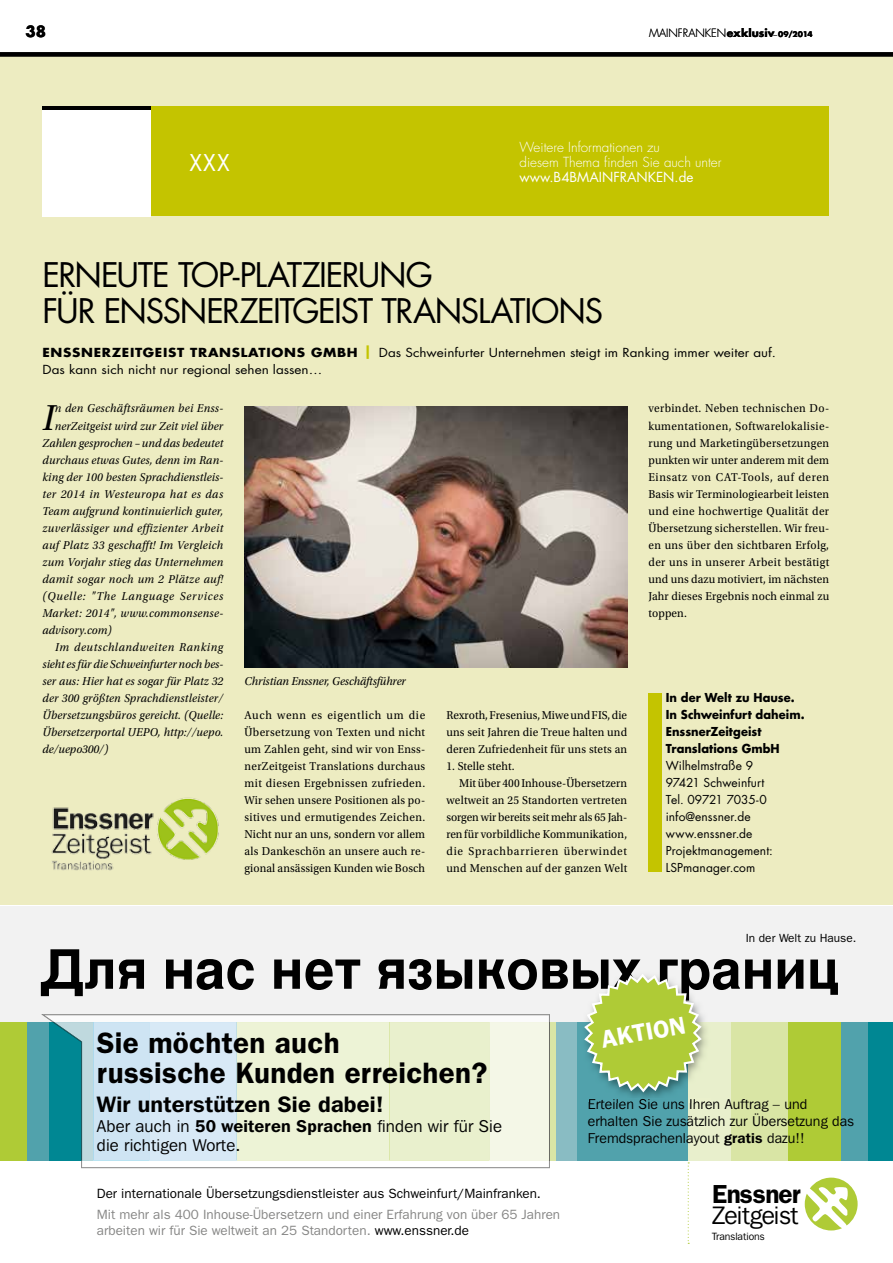
<style>
.page{position:relative;width:893px;height:1263px;background:#fff}
.page>*{position:absolute;margin:0;border:0;box-sizing:border-box;transform-origin:0 0}
.t1{font:700 54.15px "Nimbus Sans Global";color:#000}
.t2{font:italic 37.95px "Utopia Std";color:#000;scale:.95 1}
.t3{font:33px/36px "Futura Std";letter-spacing:-.04em;color:#000}
.t4{font:600 29.55px/30.3px "ITC Franklin Gothic Std";letter-spacing:.01em;color:#000}
.t5{font:600 26.25px "ITC Franklin Gothic Std";letter-spacing:-.03em;color:#000}
.t6{font:25.2px "Franklin Gothic IT Cby BT";letter-spacing:-.02em;color:#000}
.t7{font:600 24.75px "ITC Franklin Gothic Std";color:#fff}
.t8{font:22.5px "Futura Std";color:#fff}
.t9{font:600 22.2px "Franklin Gothic IT Cby BT";letter-spacing:.01em;color:#000}
.t10{font:16.95px/18.6px "Franklin Gothic IT Cby BT";letter-spacing:.01em;color:#000}
.t11{font:700 15px "Futura Std";color:#000}
.t12{font:14.25px/17.1px "Franklin Gothic IT Cby BT";letter-spacing:.01em;color:#000}
.t13{font:13.5px/16px "ITC Franklin Gothic Std";color:#878786}
.t14{font:13.5px "ITC Franklin Gothic Std";color:#000}
.t15{font:300 13.5px/15px "Futura Std";color:#fff}
.t16{font:13.5px "Futura Std";color:#fff}
.t17{font:12.15px/17px "Futura Std";color:#000;scale:1.11 1}
.t18{font:12px/17px "Utopia Std";letter-spacing:.01em;color:#000;text-align:justify;scale:.95 1}
.t19{font:italic 12px "Utopia Std";letter-spacing:.015em;color:#000;scale:.95 1}
.t20{font:12px/17px "Futura Std";letter-spacing:.01em;color:#000}
.t21{font:700 12px/17px "Futura Std";letter-spacing:.005em;color:#000;scale:.95 1}
.t22{font:italic 12px "Utopia Std";letter-spacing:.035em;color:#000;scale:.95 1}
.t23{font:12px "Utopia Std";letter-spacing:-.01em;color:#000;scale:.95 1}
.t24{font:italic 12px "Utopia Std";letter-spacing:-.005em;color:#000;scale:.95 1}
.t25{font:italic 12px "Utopia Std";letter-spacing:.065em;color:#000;scale:.95 1}
.t26{font:12px "Utopia Std";letter-spacing:.065em;color:#000;scale:.95 1}
.t27{font:italic 12px "Utopia Std";letter-spacing:.045em;color:#000;scale:.95 1}
.t28{font:italic 12px "Utopia Std";letter-spacing:.05em;color:#000;scale:.95 1}
.t29{font:11.85px "ITC Franklin Gothic Std";color:#000}
.t30{font:300 11.1px "Futura Std";color:#000}
.t31{font:10.5px "Franklin Gothic IT Cby BT";color:#000}
.s1{font-weight:700;font-size:10.8px}
.s2{font-weight:700;font-size:7.65px}
.s3{font-weight:700}
.s4{font-weight:700;font-size:13.5px;color:#c4c400}
.s5{font-weight:600}
.s6{color:#000}
</style>
<div class="page">
<div style="left:0;top:54px;width:893px;height:1209px;background:#edecc1"></div>
<div style="left:0;top:52px;width:893px;height:5px;background:#000"></div>
<img style="left:244px;top:406px;width:383px;height:262px">
<img style="left:51px;top:797px;width:168px;height:74px">
<div style="left:0;top:906px;width:893px;height:357px;background:#fff"></div>
<div style="left:0;top:906px;width:893px;height:130px;background:#f2f2f2"></div>
<div style="left:687px;top:1022px;width:44px;height:138px;background:#e8efcc"></div>
<div style="left:787px;top:1022px;width:54px;height:138px;background:#afcb36"></div>
<div style="left:841px;top:1022px;width:28px;height:138px;background:#51a2ac"></div>
<div style="left:869px;top:1022px;width:24px;height:138px;background:#008793"></div>
<div style="left:731px;top:1022px;width:56px;height:138px;background:#d9e5a5"></div>
<div style="left:0;top:1022px;width:27px;height:138px;background:#afcb36"></div>
<div style="left:27px;top:1022px;width:22px;height:138px;background:#51a2ac"></div>
<div style="left:556px;top:1022px;width:22px;height:138px;background:#89bcc3"></div>
<div style="left:578px;top:1022px;width:110px;height:138px;background:#51a2ac"></div>
<div style="left:490px;top:1022px;width:66px;height:138px;background:#d9e5a5"></div>
<svg style="left:805px;top:1177px;width:53px;height:53px"></svg>
<svg style="left:41px;top:1014px;width:509px;height:154px"></svg>
<hr style="left:549px;top:1022px;width:1px;height:138px;background:#696b64">
<svg style="left:688px;top:1162px;width:1px;height:82px"></svg>
<img style="left:690px;top:1099px;width:20px;height:3px">
<img style="left:589px;top:1099px;width:94px;height:3px">
<img style="left:581px;top:971px;width:129px;height:18px">
<svg style="left:583px;top:972px;width:120px;height:122px"></svg>
<div style="left:151px;top:106px;width:678px;height:110px;background:#c4c400"></div>
<div style="left:43px;top:108px;width:108px;height:108px;background:#fff"></div>
<hr style="left:43px;top:106px;width:108px;height:4px;background:#000">
<div style="left:648px;top:694px;width:14px;height:178px;background:#c4c400"></div>
<p class="t11" style="left:26px;top:21px;width:22px">38</p>
<p class="t30" style="left:649px;top:26px;width:165px">MAINFRANKEN<span class="s1">exklusiv</span><span class="s2">_09/2014</span></p>
<h3 class="t8" style="left:189px;top:148px;width:42px">XXX</h3>
<p class="t15" style="left:519px;top:140px;width:204px">Weitere Informationen zu<br>diesem Thema finden Sie auch unter</p>
<p class="t16" style="left:519px;top:168px;width:175px">www.B4BMAINFRANKEN.de</p>
<h3 class="t3" style="left:43px;top:257px;width:562px">ERNEUTE TOP-PLATZIERUNG<br>FÜR ENSSNERZEITGEIST TRANSLATIONS</h3>
<p class="t17" style="left:43px;top:344px;width:662px"><span class="s3">ENSSNERZEITGEIST TRANSLATIONS GMBH</span> <span class="s4">|</span> Das Schweinfurter Unternehmen steigt im Ranking immer weiter auf.<br>Das kann sich nicht nur regional sehen lassen…</p>
<h2 class="t2" style="left:43px;top:397px;width:14px">I</h2>
<p class="t19" style="left:55px;top:402px;width:179px">n den Geschäftsräumen bei Enss-</p>
<p class="t18" style="left:648px;top:400px;width:192px">verbindet. Neben technischen Do&shy;kumentationen, Softwarelokalisie&shy;rung und Marketingübersetzungen punkten wir unter anderem mit dem Einsatz von CAT-Tools, auf deren Basis wir Terminologiearbeit leisten und eine hochwertige Qualität der Übersetzung sicherstellen. Wir freu&shy;en uns über den sichtbaren Erfolg, der uns in unserer Arbeit bestätigt und uns dazu motiviert, im nächsten Jahr dieses Ergebnis noch einmal zu toppen.</p>
<p class="t19" style="left:55px;top:419px;width:179px">nerZeitgeist wird zur Zeit viel über</p>
<p class="t19" style="left:43px;top:436px;width:192px">Zahlen gesprochen – und das bedeutet</p>
<p class="t19" style="left:43px;top:453px;width:192px">durchaus etwas Gutes, denn im Ran-</p>
<p class="t19" style="left:43px;top:470px;width:192px">king der 100 besten Sprachdienstleis-</p>
<p class="t27" style="left:43px;top:487px;width:192px">ter 2014 in Westeuropa hat es das</p>
<p class="t19" style="left:43px;top:504px;width:192px">Team aufgrund kontinuierlich guter,</p>
<p class="t22" style="left:43px;top:521px;width:192px">zuverlässiger und effizienter Arbeit</p>
<p class="t19" style="left:43px;top:538px;width:192px">auf Platz 33 geschafft! Im Vergleich</p>
<p class="t19" style="left:43px;top:555px;width:192px">zum Vorjahr stieg das Unternehmen</p>
<p class="t22" style="left:43px;top:572px;width:192px">damit sogar noch um 2 Plätze auf!</p>
<p class="t25" style="left:43px;top:589px;width:192px">(Quelle: "The Language Services</p>
<p class="t19" style="left:43px;top:606px;width:192px">Market: 2014", www.commonsense-</p>
<p class="t19" style="left:43px;top:623px;width:74px">advisory.com)</p>
<p class="t28" style="left:55px;top:640px;width:178px">Im deutschlandweiten Ranking</p>
<p class="t19" style="left:43px;top:657px;width:192px">sieht es für die Schweinfurter noch bes-</p>
<p class="t19" style="left:43px;top:674px;width:192px">ser aus: Hier hat es sogar für Platz 32</p>
<p class="t19" style="left:43px;top:691px;width:192px">der 300 größten Sprachdienstleister/</p>
<p class="t19" style="left:43px;top:708px;width:192px">Übersetzungsbüros gereicht. (Quelle:</p>
<p class="t19" style="left:43px;top:725px;width:192px">Übersetzerportal UEPO, http://uepo.</p>
<p class="t19" style="left:43px;top:742px;width:71px">de/uepo300/)</p>
<p class="t24" style="left:244px;top:674px;width:171px">Christian Enssner, Geschäftsführer</p>
<p class="t21" style="left:666px;top:688px;width:148px">In der Welt zu Hause.<br>In Schweinfurt daheim.<br>EnssnerZeitgeist<br>Translations GmbH</p>
<p class="t20" style="left:666px;top:757px;width:109px">Wilhelmstraße 9<br>97421 Schweinfurt<br>Tel. 09721 7035-0 info@enssner.de www.enssner.de<br>Projektmanagement:<br>LSPmanager.com</p>
<p class="t18" style="left:244px;top:706px;width:192px">Auch wenn es eigentlich um die Übersetzung von Texten und nicht um Zahlen geht, sind wir von Enss&shy;nerZeitgeist Translations durchaus mit diesen Ergebnissen zufrieden.<br>Wir sehen unsere Positionen als po&shy;sitives und ermutigendes Zeichen.<br>Nicht nur an uns, sondern vor allem als Dankeschön an unsere auch re&shy;gional ansässigen Kunden wie Bosch</p>
<p class="t18" style="left:446px;top:706px;width:192px">Rexroth, Fresenius, Miwe und FIS, die uns seit Jahren die Treue halten und deren Zufriedenheit für uns stets an</p>
<p class="t18" style="left:446px;top:757px;width:73px">1. Stelle steht.</p>
<p class="t18" style="left:459px;top:774px;width:178px">Mit über 400 Inhouse-Übersetzern</p>
<p class="t18" style="left:446px;top:791px;width:192px">weltweit an 25 Standorten vertreten</p>
<p class="t23" style="left:446px;top:810px;width:192px">sorgen wir bereits seit mehr als 65 Jah-</p>
<p class="t18" style="left:446px;top:825px;width:192px">ren für vorbildliche Kommunikation,</p>
<p class="t26" style="left:446px;top:844px;width:192px">die Sprachbarrieren überwindet</p>
<p class="t18" style="left:446px;top:859px;width:192px">und Menschen auf der ganzen Welt</p>
<p class="t29" style="left:746px;top:931px;width:112px">In der Welt zu Hause.</p>
<h1 class="t1" style="left:41px;top:928px;width:800px">Для нас нет языковых границ</h1>
<h3 class="t4" style="left:97px;top:1027px;width:392px">Sie möchten auch<br>russische Kunden erreichen?</h3>
<h3 class="t9" style="left:97px;top:1090px;width:288px">Wir unterstützen Sie dabei!</h3>
<h3 class="t10" style="left:97px;top:1117px;width:407px">Aber auch in <span class="s5">50 weiteren Sprachen</span> finden wir für Sie die richtigen Worte.</h3>
<p class="t14" style="left:97px;top:1186px;width:446px">Der internationale Übersetzungsdienstleister aus Schweinfurt/Mainfranken.</p>
<p class="t13" style="left:97px;top:1206px;width:465px">Mit mehr als 400 Inhouse-Übersetzern und einer Erfahrung von über 65 Jahren arbeiten wir für Sie weltweit an 25 Standorten. <span class="s6">www.enssner.de</span></p>
<h3 class="t7" style="left:599px;top:1025px;width:87px;rotate:-10deg">AKTION</h3>
<p class="t12" style="left:588px;top:1095px;width:268px">Erteilen Sie uns Ihren Auftrag – und erhalten Sie zusätzlich zur Übersetzung das<br>Fremdsprachenlayout <span class="s5">gratis</span> dazu!!</p>
<h3 class="t5" style="left:712px;top:1178px;width:90px">Enssner</h3>
<h3 class="t6" style="left:712px;top:1199px;width:87px">Zeitgeist</h3>
<p class="t31" style="left:712px;top:1229px;width:54px">Translations</p>
</div>
